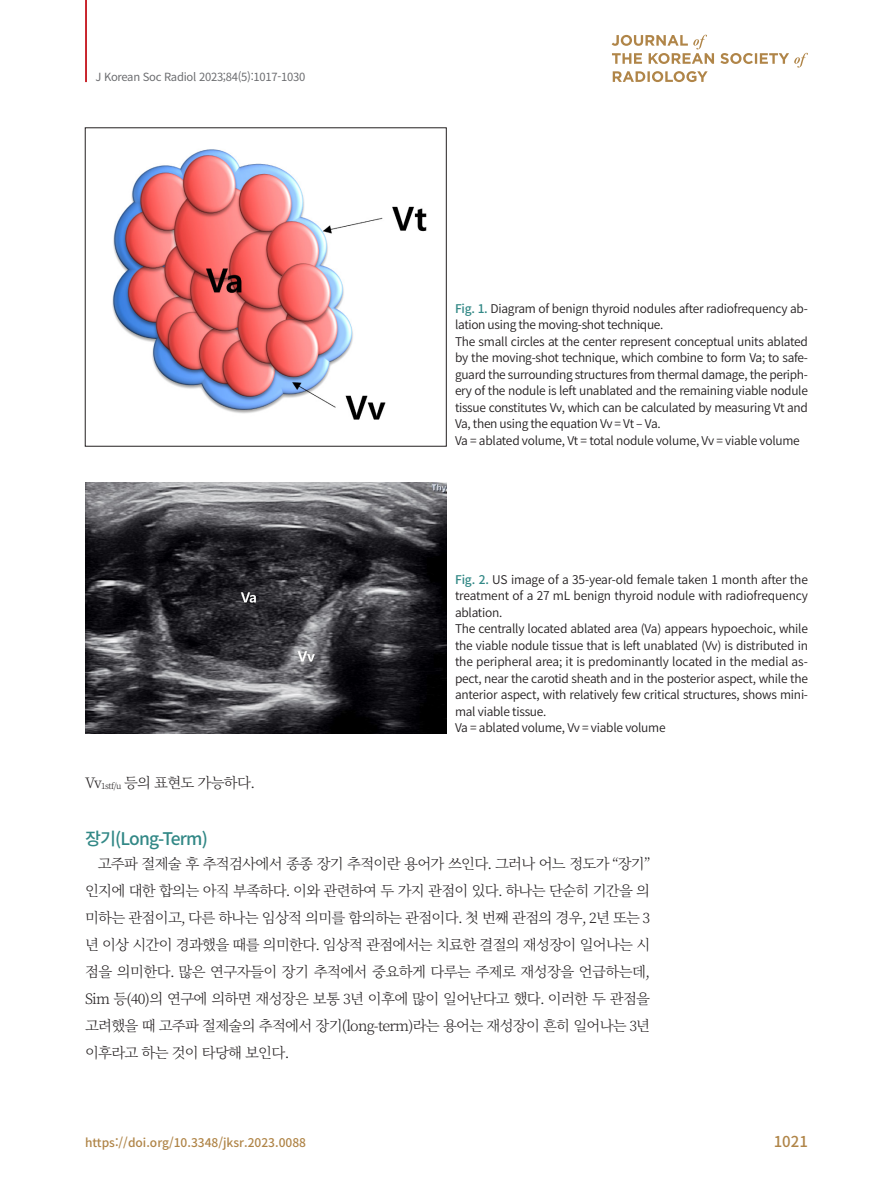
<style>
.page{position:relative;width:893px;height:1191px;background:#fff}
.page>*{position:absolute;margin:0;border:0;box-sizing:border-box;transform-origin:0 0}
.소제목1{font:500 17.4px "Noto Sans CJ Kkr";letter-spacing:-.05em;color:#328886}
.t1{font:500 15px "Noto Sans CJ Kkr";color:#b08548}
.본문{font:300 14.4px/27px "Noto Serif CJ Kkr";letter-spacing:-.05em;color:#231f20;text-align:justify}
.그림제목{font:600 12px/16.5px "Noto Sans CJ Kkr";letter-spacing:-.02em;color:#231f20;text-align:justify}
.t2{font:500 12px "Noto Sans CJ Kkr";color:#b08548}
.t3{font:11.25px "Noto Sans CJ Kkr";letter-spacing:-.025em;color:#6c6d70}
.s1{font-weight:500;color:#328886}
.s2{font-size:8.4px}
</style>
<div class="page">
<hr style="left:85px;top:0;width:2px;height:82px;background:#c8242b">
<svg style="left:612px;top:35px;width:196px;height:47px"></svg>
<img style="left:112px;top:149px;width:315px;height:271px">
<img style="left:85px;top:483px;width:361px;height:251px">
<p class="t3" style="left:96px;top:70px;width:211px">J Korean Soc Radiol 2023;84(5):1017-1030</p>
<p class="그림제목" style="left:455px;top:300px;width:354px"><span class="s1">Fig. 1.</span> Diagram of benign thyroid nodules after radiofrequency ab&shy;lation using the moving-shot technique.</p>
<p class="그림제목" style="left:455px;top:333px;width:354px">The small circles at the center represent conceptual units ablated by the moving-shot technique, which combine to form Va; to safe&shy;guard the surrounding structures from thermal damage, the periph&shy;ery of the nodule is left unablated and the remaining viable nodule tissue constitutes Vv, which can be calculated by measuring Vt and Va, then using the equation Vv = Vt – Va.</p>
<p class="그림제목" style="left:455px;top:432px;width:346px">Va = ablated volume, Vt = total nodule volume, Vv = viable volume</p>
<p class="그림제목" style="left:455px;top:571px;width:354px"><span class="s1">Fig. 2.</span> US image of a 35-year-old female taken 1 month after the treatment of a 27 mL benign thyroid nodule with radiofrequency ablation.</p>
<p class="그림제목" style="left:455px;top:621px;width:354px">The centrally located ablated area (Va) appears hypoechoic, while the viable nodule tissue that is left unablated (Vv) is distributed in the peripheral area; it is predominantly located in the medial as&shy;pect, near the carotid sheath and in the posterior aspect, while the anterior aspect, with relatively few critical structures, shows mini&shy;mal viable tissue.</p>
<p class="그림제목" style="left:455px;top:720px;width:212px">Va = ablated volume, Vv = viable volume</p>
<p class="본문" style="left:85px;top:769px;width:171px">Vv<span class="s2">1stf/u</span> 등의 표현도 가능하다.</p>
<p class="소제목1" style="left:85px;top:828px;width:124px">장기(Long-Term)</p>
<p class="본문" style="left:85px;top:850px;width:567px;text-indent:13px">고주파 절제술 후 추적검사에서 종종 장기 추적이란 용어가 쓰인다. 그러나 어느 정도가 “장기” 인지에 대한 합의는 아직 부족하다. 이와 관련하여 두 가지 관점이 있다. 하나는 단순히 기간을 의 미하는 관점이고, 다른 하나는 임상적 의미를 함의하는 관점이다. 첫 번째 관점의 경우, 2년 또는 3 년 이상 시간이 경과했을 때를 의미한다. 임상적 관점에서는 치료한 결절의 재성장이 일어나는 시 점을 의미한다. 많은 연구자들이 장기 추적에서 중요하게 다루는 주제로 재성장을 언급하는데, Sim 등(40)의 연구에 의하면 재성장은 보통 3년 이후에 많이 일어난다고 했다. 이러한 두 관점을 고려했을 때 고주파 절제술의 추적에서 장기(long-term)라는 용어는 재성장이 흔히 일어나는 3년 이후라고 하는 것이 타당해 보인다.</p>
<p class="t2" style="left:85px;top:1135px;width:222px">https://doi.org/10.3348/jksr.2023.0088</p>
<p class="t1" style="left:774px;top:1132px;width:36px">1021</p>
</div>
